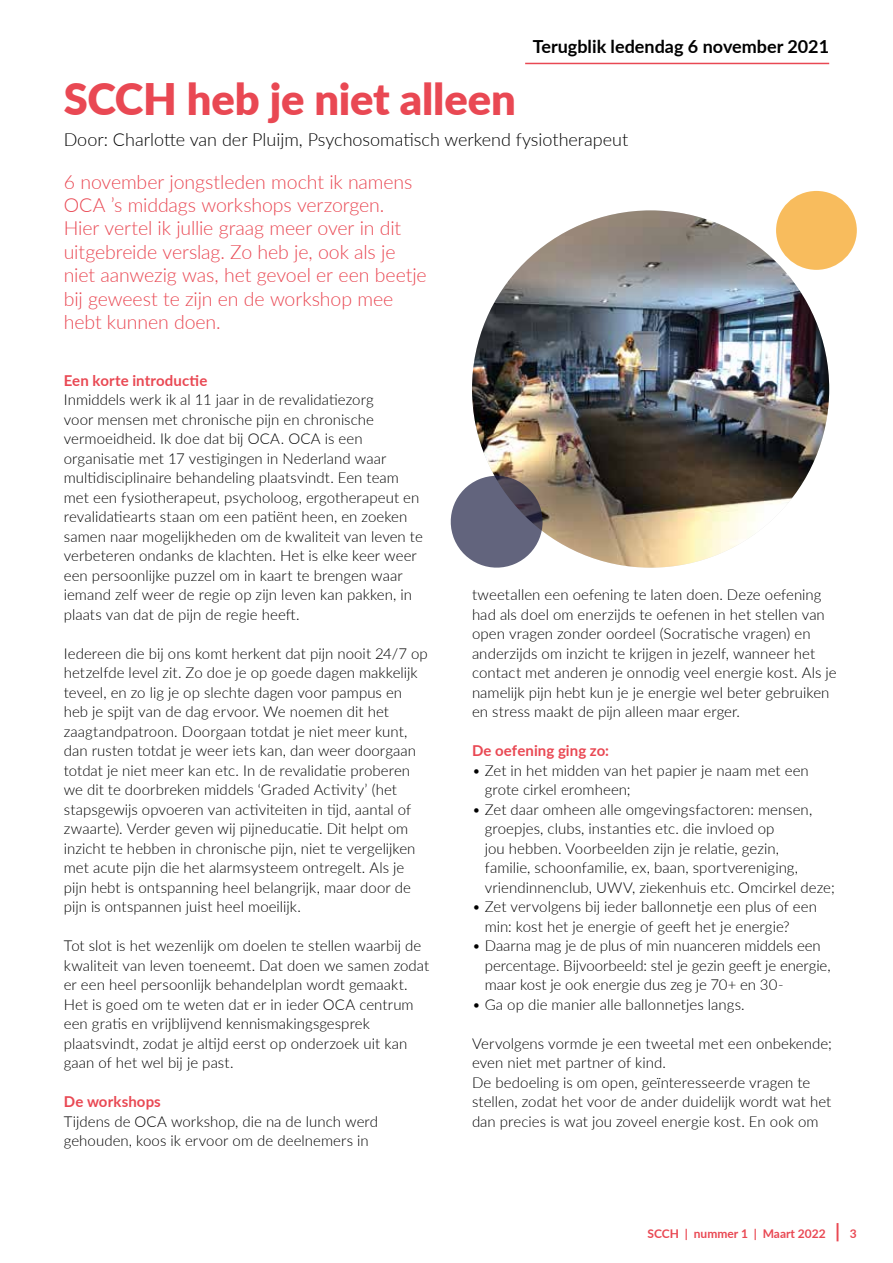
<style>
.page{position:relative;width:893px;height:1263px;background:#fff}
.page>*{position:absolute;margin:0;border:0;box-sizing:border-box;transform-origin:0 0}
.t1{font:900 43.5px "Lato";letter-spacing:-.005em;color:#e94853}
.t2{font:300 19.5px/23.4px "Lato";letter-spacing:-.01em;color:#e94853}
.t3{font:300 18px "Lato";color:#000}
.t4{font:700 18px "Lato";color:#000}
.t5{font:300 15px/19.5px "Lato";color:#000}
.t6{font:700 15px "Lato";letter-spacing:.005em;color:#e94853}
.t7{font:700 12px "Lato";color:#e94853}
.s1{font-size:19.5px}
</style>
<div class="page">
<div style="left:776px;top:191px;width:81px;height:79px;background:#f8bc5d;border-radius:50%"></div>
<hr style="left:525px;top:63px;width:304px;height:1px;background:#e94853">
<img style="left:472px;top:210px;width:357px;height:358px;border-radius:179px">
<svg style="left:450px;top:469px;width:99px;height:99px"></svg>
<p class="t4" style="left:533px;top:33px;width:298px">Terugblik ledendag 6 november 2021</p>
<h1 class="t1" style="left:64px;top:67px;width:453px">SCCH heb je niet alleen</h1>
<p class="t3" style="left:64px;top:127px;width:566px">Door: Charlotte van der Pluijm, Psychosomatisch werkend fysiotherapeut</p>
<p class="t2" style="left:64px;top:169px;width:364px">6 november jongstleden mocht ik namens OCA ’s middags workshops verzorgen.<br>Hier vertel ik jullie graag meer over in dit uitgebreide verslag. Zo heb je, ook als je niet aanwezig was, het gevoel er een beetje bij geweest te zijn en de workshop mee hebt kunnen doen.</p>
<p class="t6" style="left:64px;top:369px;width:145px">Een korte introductie</p>
<p class="t5" style="left:64px;top:389px;width:361px">Inmiddels werk ik al 11 jaar in de revalidatiezorg<br>voor mensen met chronische pijn en chronische vermoeidheid. Ik doe dat bij OCA. OCA is een organisatie met 17 vestigingen in Nederland waar multidisciplinaire behandeling plaatsvindt. Een team met een fysiotherapeut, psycholoog, ergotherapeut en revalidatiearts staan om een patiënt heen, en zoeken samen naar mogelijkheden om de kwaliteit van leven te verbeteren ondanks de klachten. Het is elke keer weer een persoonlijke puzzel om in kaart te brengen waar iemand zelf weer de regie op zijn leven kan pakken, in plaats van dat de pijn de regie heeft.</p>
<p class="t5" style="left:64px;top:643px;width:366px">Iedereen die bij ons komt herkent dat pijn nooit 24/7 op hetzelfde level zit. Zo doe je op goede dagen makkelijk teveel, en zo lig je op slechte dagen voor pampus en heb je spijt van de dag ervoor. We noemen dit het zaagtandpatroon. Doorgaan totdat je niet meer kunt, dan rusten totdat je weer iets kan, dan weer doorgaan totdat je niet meer kan etc. In de revalidatie proberen we dit te doorbreken middels ‘Graded Activity’ (het stapsgewijs opvoeren van activiteiten in tijd, aantal of zwaarte). Verder geven wij pijneducatie. Dit helpt om inzicht te hebben in chronische pijn, niet te vergelijken met acute pijn die het alarmsysteem ontregelt. Als je pijn hebt is ontspanning heel belangrijk, maar door de pijn is ontspannen juist heel moeilijk.</p>
<p class="t5" style="left:64px;top:935px;width:367px">Tot slot is het wezenlijk om doelen te stellen waarbij de kwaliteit van leven toeneemt. Dat doen we samen zodat er een heel persoonlijk behandelplan wordt gemaakt.<br>Het is goed om te weten dat er in ieder OCA centrum een gratis en vrijblijvend kennismakingsgesprek plaatsvindt, zodat je altijd eerst op onderzoek uit kan gaan of het wel bij je past.</p>
<p class="t6" style="left:64px;top:1091px;width:99px">De workshops</p>
<p class="t5" style="left:64px;top:1111px;width:316px">Tijdens de OCA workshop, die na de lunch werd gehouden, koos ik ervoor om de deelnemers in</p>
<p class="t5" style="left:472px;top:584px;width:366px">tweetallen een oefening te laten doen. Deze oefening had als doel om enerzijds te oefenen in het stellen van open vragen zonder oordeel (Socratische vragen) en anderzijds om inzicht te krijgen in jezelf, wanneer het contact met anderen je onnodig veel energie kost. Als je namelijk pijn hebt kun je je energie wel beter gebruiken en stress maakt de pijn alleen maar erger.</p>
<p class="t6" style="left:472px;top:739px;width:138px">De oefening ging zo:</p>
<p class="t5" style="left:485px;top:760px;width:326px;text-indent:-13px">• Zet in het midden van het papier je naam met een grote cirkel eromheen;</p>
<p class="t5" style="left:485px;top:799px;width:351px;text-indent:-13px">• Zet daar omheen alle omgevingsfactoren: mensen, groepjes, clubs, instanties etc. die invloed op<br>jou hebben. Voorbeelden zijn je relatie, gezin,<br>familie, schoonfamilie, ex, baan, sportvereniging, vriendinnenclub, UWV, ziekenhuis etc. Omcirkel deze;</p>
<p class="t5" style="left:485px;top:896px;width:334px;text-indent:-13px">• Zet vervolgens bij ieder ballonnetje een plus of een min: kost het je energie of geeft het je energie?</p>
<p class="t5" style="left:485px;top:935px;width:347px;text-indent:-13px">• Daarna mag je de plus of min nuanceren middels een percentage. Bijvoorbeeld: stel je gezin geeft je energie, maar kost je ook energie dus zeg je 70+ en 30-</p>
<p class="t5" style="left:472px;top:994px;width:274px">• Ga op die manier alle ballonnetjes langs.</p>
<p class="t5" style="left:472px;top:1033px;width:361px">Vervolgens vormde je een tweetal met een onbekende; even niet met partner of kind.<br>De bedoeling is om open, geïnteresseerde vragen te stellen, zodat het voor de ander duidelijk wordt wat het dan precies is wat jou zoveel energie kost. En ook om</p>
<p class="t7" style="left:647px;top:1225px;width:211px">SCCH | nummer 1 | Maart 2022 <span class="s1">|</span> 3</p>
</div>
